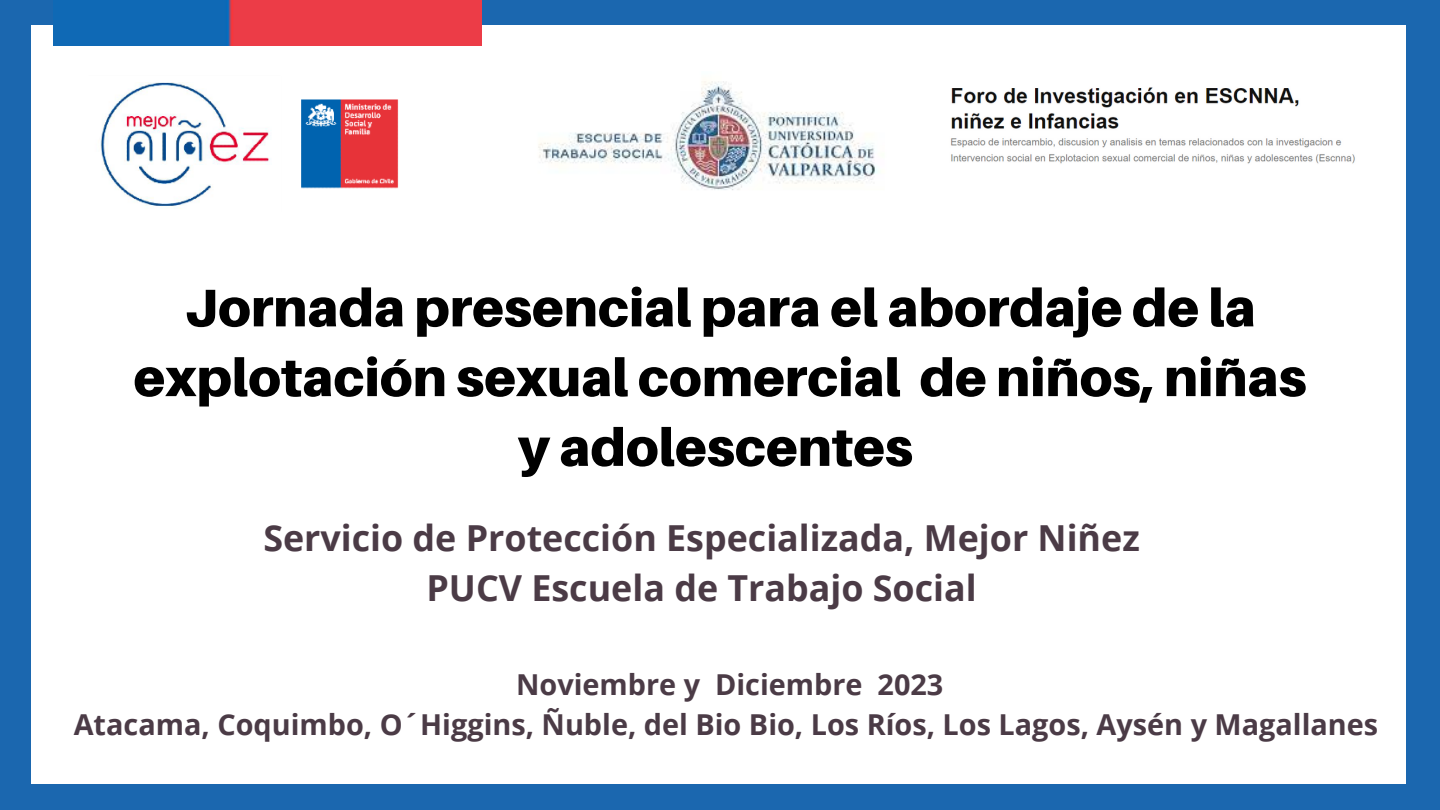
<style>
.page{position:relative;width:1440px;height:810px;background:#1b67af}
.page>*{position:absolute;margin:0;border:0;box-sizing:border-box;transform-origin:0 0}
.t1{font:900 53px/69.8px "Aileron";color:#000;text-align:center}
.t2{font:700 35.8px "Open Sans";color:#4b3b46}
.t3{font:700 28.8px "Open Sans";color:#4b3b46}
</style>
<div class="page">
<div style="left:31px;top:25px;width:1375px;height:758px;background:#fff"></div>
<img style="left:100px;top:82px;width:299px;height:126px">
<img style="left:538px;top:81px;width:340px;height:109px">
<img style="left:950px;top:87px;width:405px;height:77px">
<img style="left:53px;top:0;width:429px;height:46px">
<p class="t1" style="left:133px;top:272px;width:1175px">Jornada presencial para el abordaje de la explotación sexual comercial de niños, niñas y adolescentes</p>
<p class="t2" style="left:263px;top:513px;width:878px">Servicio de Protección Especializada, Mejor Niñez</p>
<p class="t2" style="left:426px;top:563px;width:552px">PUCV Escuela de Trabajo Social</p>
<p class="t3" style="left:516px;top:664px;width:429px">Noviembre y Diciembre 2023</p>
<p class="t3" style="left:74px;top:704px;width:1306px">Atacama, Coquimbo, O´Higgins, Ñuble, del Bio Bio, Los Ríos, Los Lagos, Aysén y Magallanes</p>
</div>
